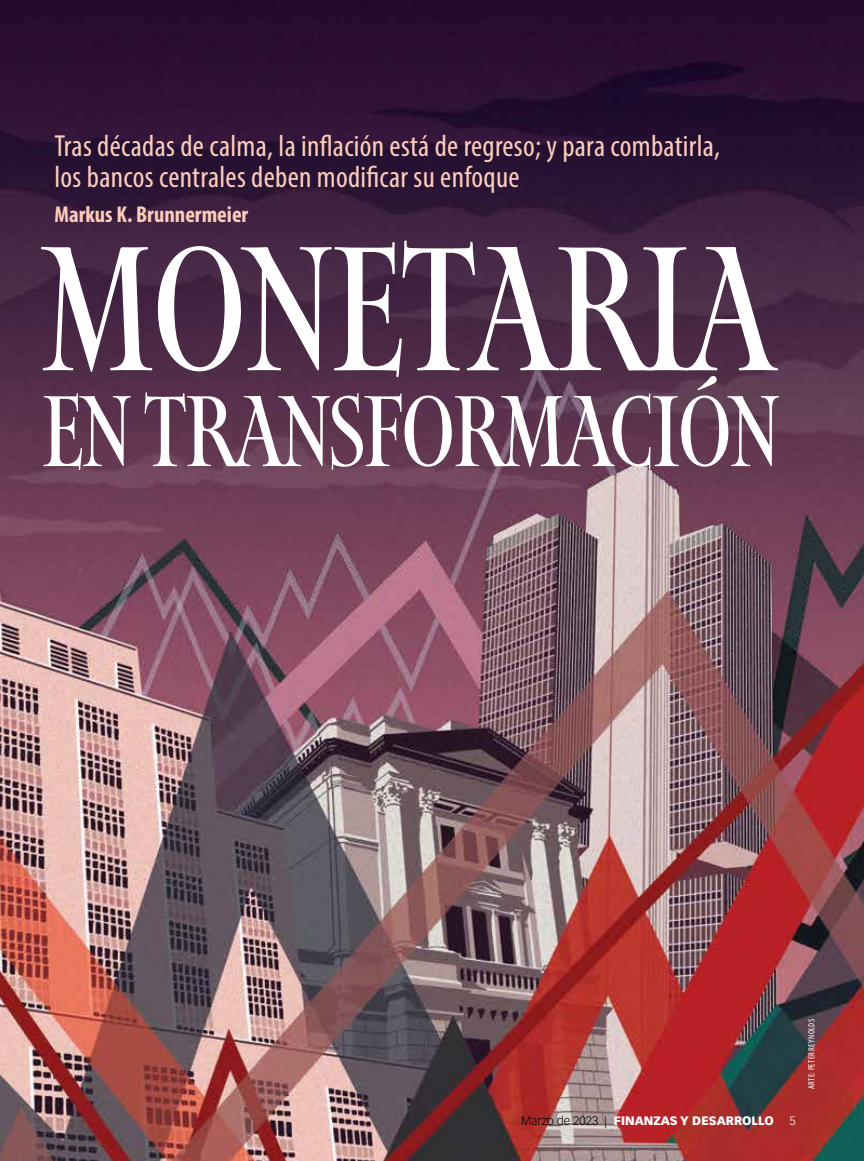
<style>
.page{position:relative;width:864px;height:1161px;background:#fff}
.page>*{position:absolute;margin:0;border:0;box-sizing:border-box;transform-origin:0 0}
.t1{font:condensed 163.5px "Map Roman";letter-spacing:-.02em;color:#fff}
.t2{font:condensed 93px "Map Roman";letter-spacing:-.03em;color:#fff}
.t3{font:condensed 30.6px/30.6px "Myriad Pro";letter-spacing:.01em;color:#fccdbb}
.t4{font:700 condensed 22.95px "Myriad Pro";color:#fccdbb}
.t5{font:900 12px "Vectora LT Pro";color:#fff}
.t6{font:300 12px "Vectora LT Pro";color:#fff}
.t7{font:condensed 9px "Myriad Pro";letter-spacing:.04em;color:#fff}
.s1{font-weight:300;color:#000}
</style>
<div class="page">
<img style="left:0;top:0;width:864px;height:1161px">
<p class="t3" style="left:54px;top:131px;width:667px">Tras décadas de calma, la inflación está de regreso; y para combatirla, los bancos centrales deben modificar su enfoque</p>
<p class="t4" style="left:54px;top:200px;width:195px">Markus K. Brunnermeier</p>
<h1 class="t1" style="left:41px;top:174px;width:738px">MONETARIA</h1>
<h2 class="t2" style="left:42px;top:355px;width:740px">EN TRANSFORMACIÓN</h2>
<p class="t5" style="left:521px;top:1113px;width:254px"><span class="s1">Marzo de 2023 |</span> FINANZAS Y DESARROLLO</p>
<p class="t6" style="left:789px;top:1113px;width:8px">5</p>
<p class="t7" style="left:806px;top:1089px;width:71px;rotate:-90deg">ARTE: PETER REYNOLDS</p>
</div>
